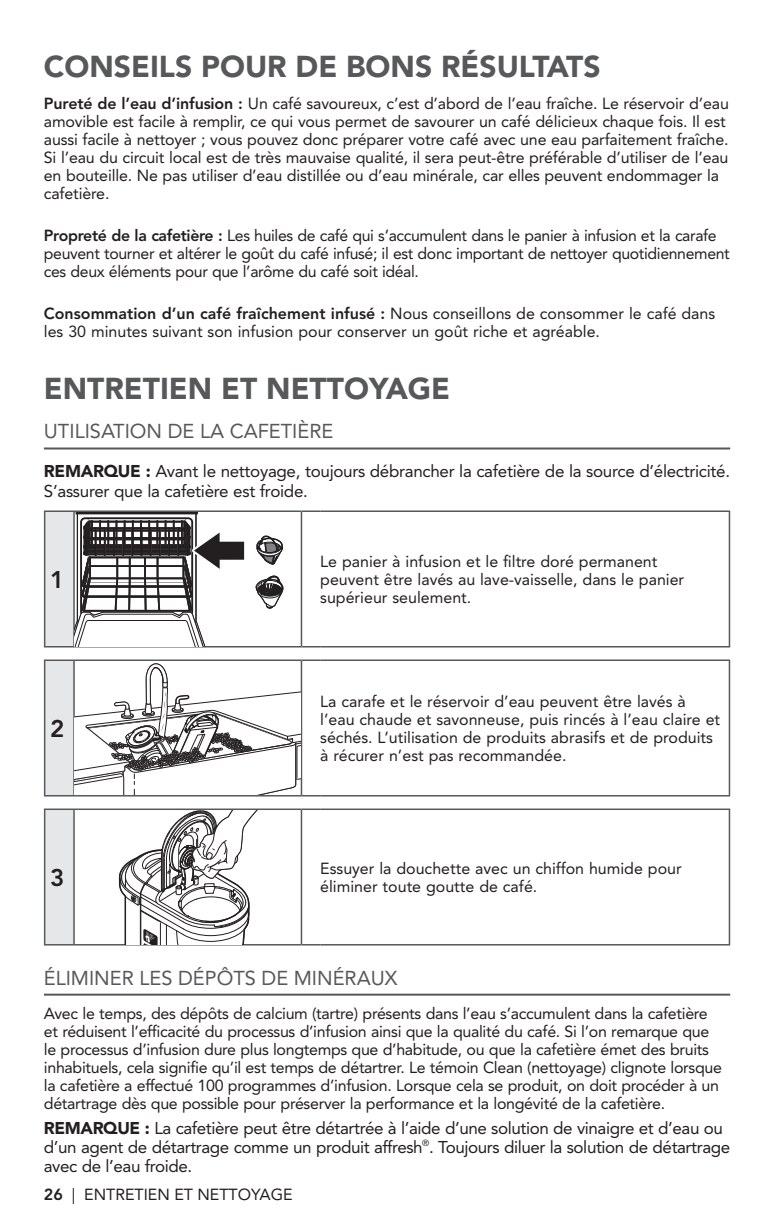
<style>
.page{position:relative;width:775px;height:1225px;background:#fff}
.page>*{position:absolute;margin:0;border:0;box-sizing:border-box;transform-origin:0 0}
.Section_Header___h2{font:900 30px "Avenir LT Std";color:#57585a}
.t1{font:800 24px "Avenir LT Std";color:#231f20}
.Section_SubHeader{font:20px "Avenir LT Std";color:#57585a}
.Note_Text___p{font:17px/19px "Avenir LT Std";letter-spacing:-.025em;color:#231f20}
.Step_Text___p{font:16px/18px "Avenir LT Std";letter-spacing:-.01em;color:#231f20}
.s1{font-weight:800}
.s2{font-weight:900}
</style>
<div class="page">
<hr style="left:44px;top:447px;width:686px;height:2px;background:#57585a">
<div style="left:45px;top:511px;width:29px;height:136px;background:#e6e7e9"></div>
<hr style="left:44px;top:510px;width:30px;height:2px;background:#57585a">
<hr style="left:44px;top:512px;width:1px;height:134px;background:#57585a">
<hr style="left:44px;top:646px;width:30px;height:1px;background:#57585a">
<hr style="left:74px;top:510px;width:227px;height:2px;background:#57585a">
<hr style="left:73px;top:512px;width:2px;height:134px;background:#57585a">
<hr style="left:74px;top:646px;width:227px;height:1px;background:#57585a">
<hr style="left:320px;top:510px;width:410px;height:2px;background:#57585a">
<hr style="left:728px;top:512px;width:2px;height:134px;background:#57585a">
<hr style="left:320px;top:646px;width:410px;height:1px;background:#57585a">
<svg style="left:301px;top:510px;width:19px;height:2px"></svg>
<hr style="left:301px;top:512px;width:1px;height:134px;background:#57585a">
<svg style="left:301px;top:646px;width:19px;height:1px"></svg>
<svg style="left:256px;top:535px;width:27px;height:30px"></svg>
<svg style="left:75px;top:512px;width:170px;height:134px"></svg>
<svg style="left:256px;top:576px;width:27px;height:32px"></svg>
<div style="left:45px;top:660px;width:29px;height:136px;background:#e6e7e9"></div>
<hr style="left:320px;top:659px;width:410px;height:2px;background:#57585a">
<hr style="left:728px;top:661px;width:2px;height:134px;background:#57585a">
<hr style="left:320px;top:795px;width:410px;height:1px;background:#57585a">
<hr style="left:74px;top:659px;width:227px;height:2px;background:#57585a">
<hr style="left:74px;top:795px;width:227px;height:1px;background:#57585a">
<hr style="left:44px;top:659px;width:30px;height:2px;background:#57585a">
<hr style="left:44px;top:661px;width:1px;height:134px;background:#57585a">
<hr style="left:73px;top:661px;width:2px;height:134px;background:#57585a">
<hr style="left:44px;top:795px;width:30px;height:1px;background:#57585a">
<svg style="left:75px;top:659px;width:245px;height:137px"></svg>
<div style="left:45px;top:809px;width:29px;height:136px;background:#e6e7e9"></div>
<hr style="left:320px;top:808px;width:410px;height:2px;background:#57585a">
<hr style="left:728px;top:810px;width:2px;height:134px;background:#57585a">
<hr style="left:320px;top:944px;width:410px;height:1px;background:#57585a">
<hr style="left:74px;top:808px;width:227px;height:2px;background:#57585a">
<hr style="left:74px;top:944px;width:227px;height:1px;background:#57585a">
<hr style="left:44px;top:808px;width:30px;height:2px;background:#57585a">
<hr style="left:44px;top:810px;width:1px;height:134px;background:#57585a">
<hr style="left:73px;top:810px;width:2px;height:134px;background:#57585a">
<hr style="left:44px;top:944px;width:30px;height:1px;background:#57585a">
<svg style="left:301px;top:808px;width:19px;height:2px"></svg>
<hr style="left:301px;top:810px;width:1px;height:134px;background:#57585a">
<svg style="left:301px;top:944px;width:19px;height:1px"></svg>
<svg style="left:118px;top:810px;width:140px;height:134px"></svg>
<hr style="left:44px;top:994px;width:686px;height:2px;background:#57585a">
<h2 class="Section_Header___h2" style="left:44px;top:48px;width:558px">CONSEILS POUR DE BONS RÉSULTATS</h2>
<p class="Step_Text___p" style="left:44px;top:94px;width:686px"><span class="s1">Pureté de l’eau d’infusion :</span> Un café savoureux, c’est d’abord de l’eau fraîche. Le réservoir d’eau amovible est facile à remplir, ce qui vous permet de savourer un café délicieux chaque fois. Il est aussi facile à nettoyer ; vous pouvez donc préparer votre café avec une eau parfaitement fraîche.<br>Si l’eau du circuit local est de très mauvaise qualité, il sera peut-être préférable d’utiliser de l’eau en bouteille. Ne pas utiliser d’eau distillée ou d’eau minérale, car elles peuvent endommager la cafetière.</p>
<p class="Step_Text___p" style="left:44px;top:226px;width:687px"><span class="s1">Propreté de la cafetière :</span> Les huiles de café qui s’accumulent dans le panier à infusion et la carafe peuvent tourner et altérer le goût du café infusé; il est donc important de nettoyer quotidiennement ces deux éléments pour que l’arôme du café soit idéal.</p>
<p class="Step_Text___p" style="left:44px;top:304px;width:673px"><span class="s1">Consommation d’un café fraîchement infusé :</span> Nous conseillons de consommer le café dans les 30 minutes suivant son infusion pour conserver un goût riche et agréable.</p>
<h2 class="Section_Header___h2" style="left:44px;top:371px;width:408px">ENTRETIEN ET NETTOYAGE</h2>
<h2 class="Section_SubHeader" style="left:44px;top:420px;width:291px">UTILISATION DE LA CAFETIÈRE</h2>
<p class="Note_Text___p" style="left:44px;top:462px;width:687px"><span class="s2">REMARQUE :</span> Avant le nettoyage, toujours débrancher la cafetière de la source d’électricité.<br>S’assurer que la cafetière est froide.</p>
<p class="t1" style="left:50px;top:565px;width:16px">1</p>
<p class="t1" style="left:50px;top:714px;width:16px">2</p>
<p class="Step_Text___p" style="left:320px;top:553px;width:365px">Le panier à infusion et le filtre doré permanent peuvent être lavés au lave-vaisselle, dans le panier supérieur seulement.</p>
<p class="Step_Text___p" style="left:320px;top:693px;width:401px">La carafe et le réservoir d’eau peuvent être lavés à l’eau chaude et savonneuse, puis rincés à l’eau claire et séchés. L’utilisation de produits abrasifs et de produits à récurer n’est pas recommandée.</p>
<p class="t1" style="left:50px;top:863px;width:16px">3</p>
<p class="Step_Text___p" style="left:320px;top:860px;width:363px">Essuyer la douchette avec un chiffon humide pour éliminer toute goutte de café.</p>
<h2 class="Section_SubHeader" style="left:44px;top:966px;width:355px">ÉLIMINER LES DÉPÔTS DE MINÉRAUX</h2>
<p class="Step_Text___p" style="left:44px;top:1004px;width:679px">Avec le temps, des dépôts de calcium (tartre) présents dans l’eau s’accumulent dans la cafetière et réduisent l’efficacité du processus d’infusion ainsi que la qualité du café. Si l’on remarque que le processus d’infusion dure plus longtemps que d’habitude, ou que la cafetière émet des bruits inhabituels, cela signifie qu’il est temps de détartrer. Le témoin Clean (nettoyage) clignote lorsque la cafetière a effectué 100 programmes d’infusion. Lorsque cela se produit, on doit procéder à un détartrage dès que possible pour préserver la performance et la longévité de la cafetière.</p>
<p class="Note_Text___p" style="left:44px;top:1118px;width:688px"><span class="s2">REMARQUE :</span> La cafetière peut être détartrée à l’aide d’une solution de vinaigre et d’eau ou d’un agent de détartrage comme un produit affresh<sup>®</sup>. Toujours diluer la solution de détartrage avec de l’eau froide.</p>
<p class="Step_Text___p" style="left:44px;top:1186px;width:250px"><span class="s1">26</span> | ENTRETIEN ET NETTOYAGE</p>
</div>
